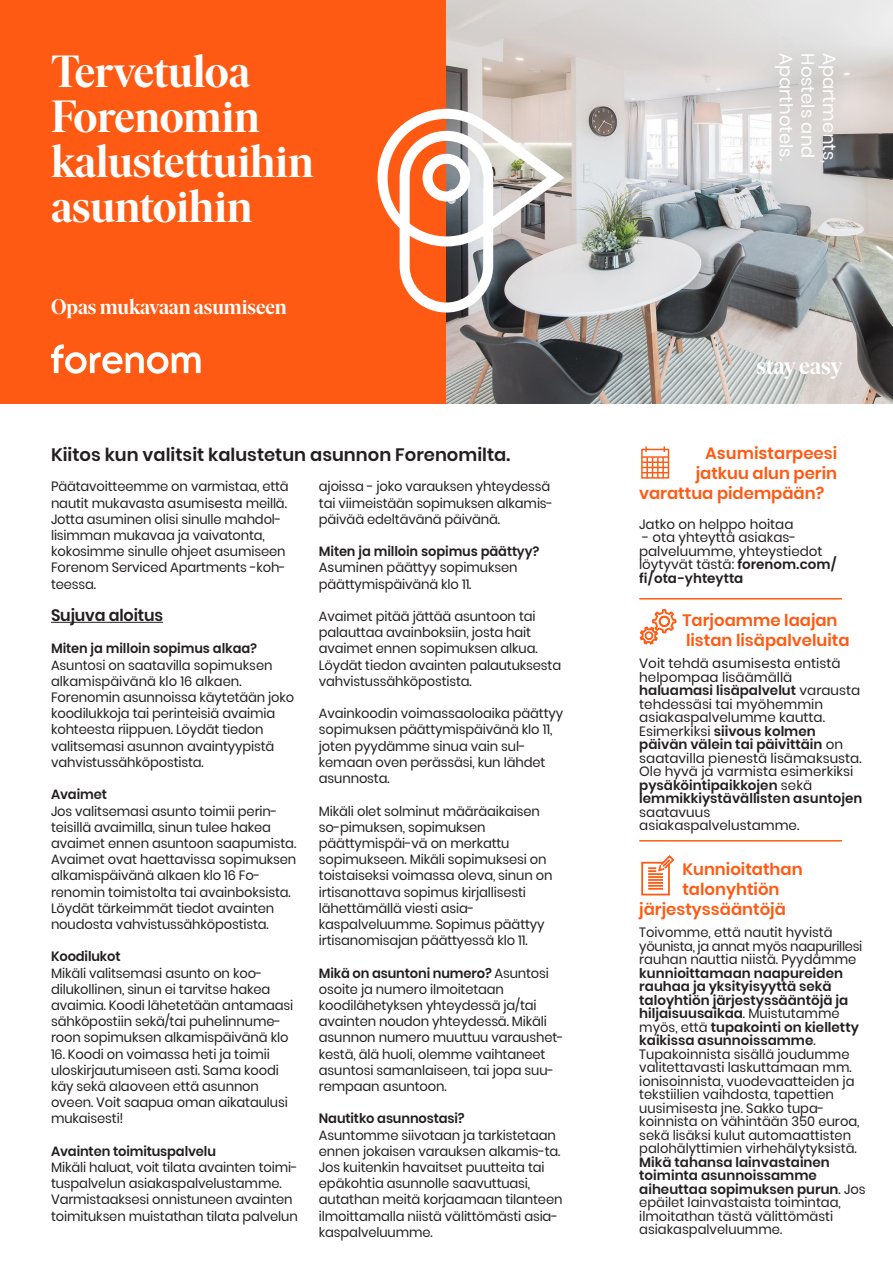
<style>
.page{position:relative;width:893px;height:1263px;background:#fff}
.page>*{position:absolute;margin:0;border:0;box-sizing:border-box;transform-origin:0 0}
.t1{font:600 45px/45px "Ivar Display";letter-spacing:-.005em;color:#fff}
.t2{font:600 24px "Ivar Display";letter-spacing:-.005em;color:#fff}
.t3{font:600 21px "Ivar Display";color:#fff}
.t4{font:600 18px "Poppins";color:#231f20}
.t5{font:18px "Poppins";color:#fff}
.t6{font:600 16.5px "Poppins";color:#ff5a13}
.t7{font:600 16.5px "Poppins";letter-spacing:-.01em;color:#231f20}
.t8{font:13.5px/16.2px "Poppins";letter-spacing:-.01em;color:#231f20}
.s1{font-weight:600}
</style>
<div class="page">
<div style="left:0;top:0;width:446px;height:404px;background:#ff5a13"></div>
<hr style="left:51px;top:622px;width:112px;height:1px;background:#231f20">
<hr style="left:639px;top:598px;width:203px;height:1px;background:#ff5a13">
<hr style="left:639px;top:840px;width:203px;height:1px;background:#ff5a13">
<img style="left:446px;top:0;width:447px;height:404px">
<svg style="left:378px;top:109px;width:186px;height:203px"></svg>
<svg style="left:51px;top:344px;width:150px;height:30px"></svg>
<div style="left:641px;top:449px;width:28px;height:30px;border:1px solid #ff5a13"></div>
<svg style="left:642px;top:446px;width:26px;height:32px"></svg>
<svg style="left:639px;top:609px;width:38px;height:36px"></svg>
<svg style="left:641px;top:855px;width:34px;height:41px"></svg>
<p class="t1" style="left:51px;top:50px;width:264px">Tervetuloa<br>Forenomin kalustettuihin asuntoihin</p>
<p class="t5" style="left:797px;top:53px;width:109px;rotate:90deg">Aparthotels.</p>
<p class="t5" style="left:818px;top:53px;width:107px;rotate:90deg">Hostels and</p>
<p class="t5" style="left:840px;top:53px;width:112px;rotate:90deg">Apartments,</p>
<p class="t3" style="left:51px;top:295px;width:237px">Opas mukavaan asumiseen</p>
<p class="t4" style="left:51px;top:444px;width:461px">Kiitos kun valitsit kalustetun asunnon Forenomilta.</p>
<p class="t8" style="left:51px;top:479px;width:239px">Päätavoitteemme on varmistaa, että nautit mukavasta asumisesta meillä.<br>Jotta asuminen olisi sinulle mahdol&shy;lisimman mukavaa ja vaivatonta, kokosimme sinulle ohjeet asumiseen<br>Forenom Serviced Apartments -koh&shy;teessa.</p>
<p class="t7" style="left:51px;top:606px;width:114px">Sujuva aloitus</p>
<p class="t8" style="left:51px;top:641px;width:245px"><span class="s1">Miten ja milloin sopimus alkaa?<br></span>Asuntosi on saatavilla sopimuksen alkamispäivänä klo 16 alkaen.<br>Forenomin asunnoissa käytetään joko koodilukkoja tai perinteisiä avaimia kohteesta riippuen. Löydät tiedon valitsemasi asunnon avaintyypistä vahvistussähköpostista.</p>
<p class="t8" style="left:51px;top:786px;width:247px"><span class="s1">Avaimet<br></span>Jos valitsemasi asunto toimii perin&shy;teisillä avaimilla, sinun tulee hakea avaimet ennen asuntoon saapumista.<br>Avaimet ovat haettavissa sopimuksen alkamispäivänä alkaen klo 16 Fo&shy;renomin toimistolta tai avainboksista.<br>Löydät tärkeimmät tiedot avainten noudosta vahvistussähköpostista.</p>
<p class="t8" style="left:51px;top:948px;width:244px"><span class="s1">Koodilukot<br></span>Mikäli valitsemasi asunto on koo&shy;dilukollinen, sinun ei tarvitse hakea avaimia. Koodi lähetetään antamaasi sähköpostiin sekä/tai puhelinnume&shy;roon sopimuksen alkamispäivänä klo</p>
<p class="t8" style="left:51px;top:1046px;width:238px">16. Koodi on voimassa heti ja toimii uloskirjautumiseen asti. Sama koodi käy sekä alaoveen että asunnon oveen. Voit saapua oman aikataulusi mukaisesti!</p>
<p class="t8" style="left:51px;top:1143px;width:248px"><span class="s1">Avainten toimituspalvelu<br></span>Mikäli haluat, voit tilata avainten toimi&shy;tuspalvelun asiakaspalvelustamme.<br>Varmistaaksesi onnistuneen avainten toimituksen muistathan tilata palvelun</p>
<p class="t8" style="left:319px;top:479px;width:236px">ajoissa - joko varauksen yhteydessä tai viimeistään sopimuksen alkamis&shy;päivää edeltävänä päivänä.</p>
<p class="t8" style="left:319px;top:543px;width:222px"><span class="s1">Miten ja milloin sopimus päättyy?<br></span>Asuminen päättyy sopimuksen päättymispäivänä klo 11.</p>
<p class="t8" style="left:319px;top:608px;width:244px">Avaimet pitää jättää asuntoon tai palauttaa avainboksiin, josta hait avaimet ennen sopimuksen alkua.<br>Löydät tiedon avainten palautuksesta vahvistussähköpostista.</p>
<p class="t8" style="left:319px;top:705px;width:246px">Avainkoodin voimassaoloaika päättyy sopimuksen päättymispäivänä klo 11, joten pyydämme sinua vain sul&shy;kemaan oven perässäsi, kun lähdet asunnosta.</p>
<p class="t8" style="left:319px;top:803px;width:235px">Mikäli olet solminut määräaikaisen so-pimuksen, sopimuksen päättymispäi-vä on merkattu sopimukseen. Mikäli sopimuksesi on toistaiseksi voimassa oleva, sinun on irtisanottava sopimus kirjallisesti lähettämällä viesti asia&shy;kaspalveluumme. Sopimus päättyy irtisanomisajan päättyessä klo 11.</p>
<p class="t8" style="left:319px;top:965px;width:246px"><span class="s1">Mikä on asuntoni numero?</span> Asuntosi osoite ja numero ilmoitetaan koodilähetyksen yhteydessä ja/tai avainten noudon yhteydessä. Mikäli asunnon numero muuttuu varaushet&shy;kestä, älä huoli, olemme vaihtaneet asuntosi samanlaiseen, tai jopa suu&shy;rempaan asuntoon.</p>
<p class="t8" style="left:319px;top:1110px;width:245px"><span class="s1">Nautitko asunnostasi?<br></span>Asuntomme siivotaan ja tarkistetaan ennen jokaisen varauksen alkamis-ta.<br>Jos kuitenkin havaitset puutteita tai epäkohtia asunnolle saavuttuasi, autathan meitä korjaamaan tilanteen ilmoittamalla niistä välittömästi asia&shy;kaspalveluumme.</p>
<p class="t2" style="left:756px;top:352px;width:87px">stay easy</p>
<p class="t6" style="left:705px;top:444px;width:134px">Asumistarpeesi</p>
<p class="t6" style="left:696px;top:464px;width:143px">jatkuu alun perin</p>
<p class="t6" style="left:639px;top:484px;width:187px">varattua pidempään?</p>
<p class="t8" style="left:639px;top:516px;width:156px">Jatko on helppo hoitaa</p>
<p class="t8" style="left:639px;top:531px;width:200px;line-height:13.5px">- ota yhteyttä asiakas&shy;palveluumme, yhteystiedot löytyvät tästä: <span class="s1">forenom.com/ fi/ota-yhteytta</span></p>
<p class="t6" style="left:682px;top:610px;width:157px">Tarjoamme laajan</p>
<p class="t6" style="left:686px;top:630px;width:165px">listan lisäpalveluita</p>
<p class="t8" style="left:639px;top:657px;width:225px;line-height:13.5px">Voit tehdä asumisesta entistä helpompaa lisäämällä <span class="s1">haluamasi lisäpalvelut</span> varausta tehdessäsi tai myöhemmin asiakaspalvelumme kautta.<br>Esimerkiksi <span class="s1">siivous kolmen päivän välein tai päivittäin</span> on saatavilla pienestä lisämaksusta.<br>Ole hyvä ja varmista esimerkiksi <span class="s1">pysäköintipaikkojen</span> sekä <span class="s1">lemmikkiystävällisten asuntojen </span>saatavuus asiakaspalvelustamme.</p>
<p class="t6" style="left:682px;top:860px;width:122px">Kunnioitathan</p>
<p class="t6" style="left:682px;top:879px;width:99px">talonyhtiön</p>
<p class="t6" style="left:639px;top:899px;width:148px">järjestyssääntöjä</p>
<p class="t8" style="left:639px;top:926px;width:228px;line-height:13.5px">Toivomme, että nautit hyvistä yöunista, ja annat myös naapurillesi rauhan nauttia niistä. Pyydämme <span class="s1">kunnioittamaan naapureiden rauhaa ja yksityisyyttä sekä taloyhtiön järjestyssääntöjä ja hiljaisuusaikaa</span>. Muistutamme myös, että <span class="s1">tupakointi on kielletty kaikissa asunnoissamme</span>.<br>Tupakoinnista sisällä joudumme valitettavasti laskuttamaan mm. ionisoinnista, vuodevaatteiden ja tekstiilien vaihdosta, tapettien uusimisesta jne. Sakko tupa&shy;koinnista on vähintään 350 euroa, sekä lisäksi kulut automaattisten palohälyttimien virhehälytyksistä.<br><span class="s1">Mikä tahansa lainvastainen toiminta asunnoissamme aiheuttaa sopimuksen purun</span>. Jos epäilet lainvastaista toimintaa, ilmoitathan tästä välittömästi asiakaspalveluumme.</p>
</div>
